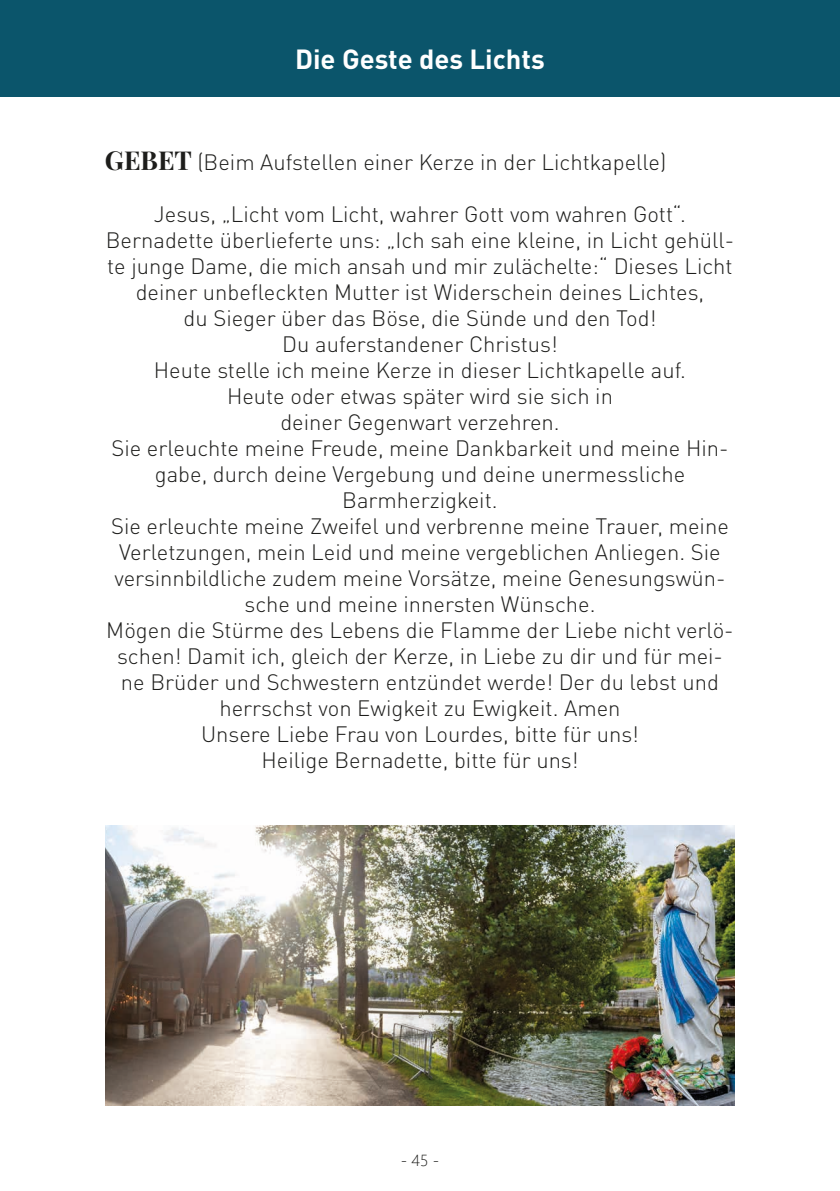
<style>
.page{position:relative;width:840px;height:1191px;background:#fff}
.page>*{position:absolute;margin:0;border:0;box-sizing:border-box;transform-origin:0 0}
.t1{font:700 27.4px "DIN";color:#fff}
.t2{font:300 22px/26px "DIN Pro";color:#1d1d1b;text-align:center}
.t3{font:16px "Webly Sleek UI Light";color:#1d1d1b}
.s1{font-family:"Playfair Display";font-weight:700;font-size:26px}
</style>
<div class="page">
<div style="left:0;top:0;width:839px;height:96px;background:#0b556b"></div>
<img style="left:105px;top:825px;width:629px;height:281px">
<p class="t1" style="left:295px;top:41px;width:251px">Die Geste des Lichts</p>
<p class="t2" style="left:105px;top:147px;width:562px"><span class="s1">GEBET</span> (Beim Aufstellen einer Kerze in der Lichtkapelle)</p>
<p class="t2" style="left:106px;top:199px;width:629px">Jesus, „Licht vom Licht, wahrer Gott vom wahren Gott“.<br>Bernadette überlieferte uns: „Ich sah eine kleine, in Licht gehüll&shy;te junge Dame, die mich ansah und mir zulächelte:“ Dieses Licht deiner unbefleckten Mutter ist Widerschein deines Lichtes,<br>du Sieger über das Böse, die Sünde und den Tod!<br>Du auferstandener Christus!<br>Heute stelle ich meine Kerze in dieser Lichtkapelle auf.<br>Heute oder etwas später wird sie sich in<br>deiner Gegenwart verzehren.<br>Sie erleuchte meine Freude, meine Dankbarkeit und meine Hin&shy;gabe, durch deine Vergebung und deine unermessliche Barmherzigkeit.<br>Sie erleuchte meine Zweifel und verbrenne meine Trauer, meine Verletzungen, mein Leid und meine vergeblichen Anliegen. Sie versinnbildliche zudem meine Vorsätze, meine Genesungswün&shy;sche und meine innersten Wünsche.<br>Mögen die Stürme des Lebens die Flamme der Liebe nicht verlö&shy;schen! Damit ich, gleich der Kerze, in Liebe zu dir und für mei&shy;ne Brüder und Schwestern entzündet werde! Der du lebst und herrschst von Ewigkeit zu Ewigkeit. Amen<br>Unsere Liebe Frau von Lourdes, bitte für uns!<br>Heilige Bernadette, bitte für uns!</p>
<p class="t3" style="left:400px;top:1148px;width:40px">- 45 -</p>
</div>
